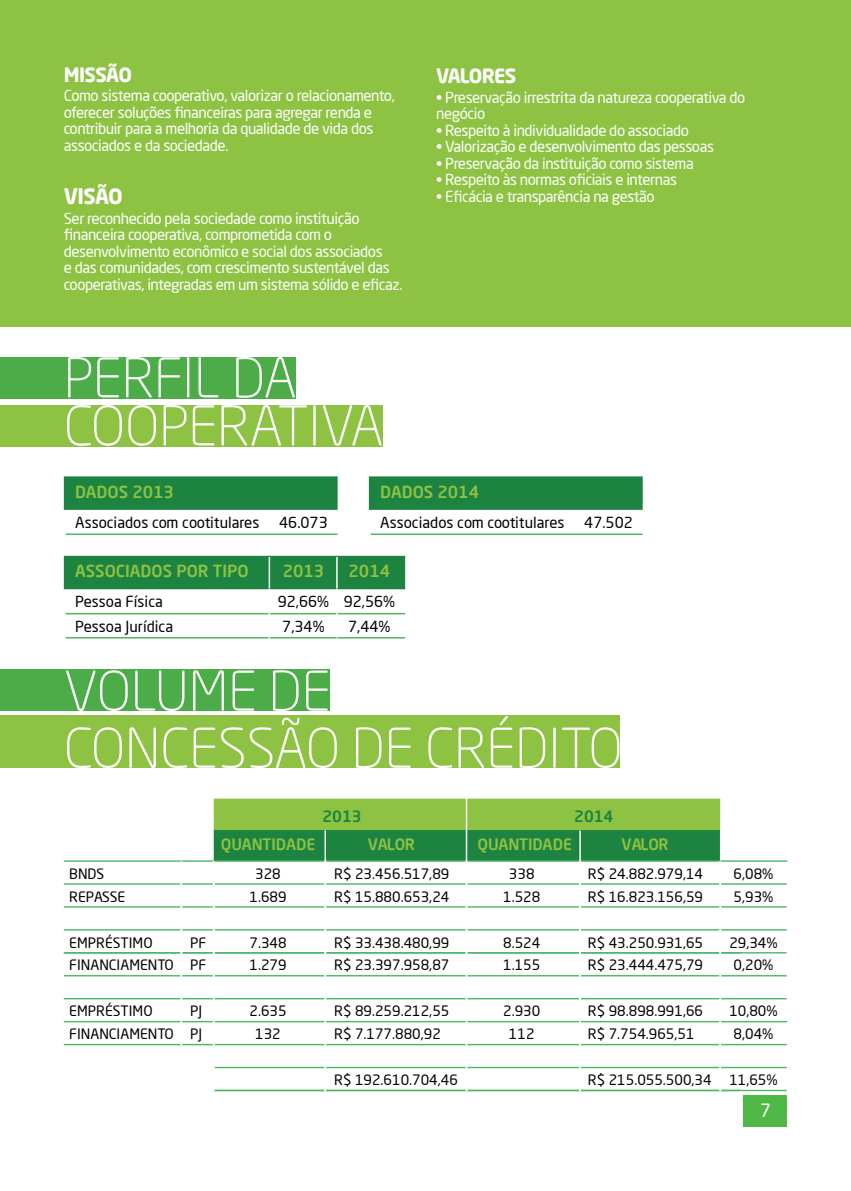
<style>
.page{position:relative;width:851px;height:1191px;background:#fff}
.page>*{position:absolute;margin:0;border:0;box-sizing:border-box;transform-origin:0 0}
.t1{font:300 54px/57px "Neo Sans Pro";color:#fff}
.t2{font:700 21px "Neo Sans Pro";letter-spacing:-.03em;color:#fff}
.t3{font:700 19.5px "Neo Sans Pro";letter-spacing:-.03em;color:#fff}
.t4{font:18px "Neo Sans Pro";color:#fff}
.t5{font:500 16.5px "Neo Sans Pro";color:#8dc242}
.t6{font:500 15.45px "Neo Sans Pro";color:#8dc242}
.t7{font:500 15.45px "Neo Sans Pro";color:#1c8341}
.t8{font:15px/16.5px "Neo Sans Pro";letter-spacing:-.03em;color:#fff}
.t9{font:15px "Neo Sans Pro";color:#000}
.t10{font:14.1px/22.8px "Neo Sans Pro";color:#000}
</style>
<div class="page">
<div style="left:743px;top:1095px;width:44px;height:32px;background:#4fb847"></div>
<div style="left:0;top:715px;width:619px;height:52px;background:#8dc242"></div>
<div style="left:0;top:405px;width:382px;height:41px;background:#8dc242"></div>
<div style="left:0;top:669px;width:329px;height:41px;background:#4bac48"></div>
<div style="left:0;top:357px;width:295px;height:42px;background:#4bac48"></div>
<div style="left:0;top:0;width:850px;height:326px;background:#8dc242"></div>
<div style="left:64px;top:476px;width:273px;height:34px;background:#1c8341"></div>
<svg style="left:66px;top:533px;width:271px;height:2px"></svg>
<div style="left:369px;top:476px;width:273px;height:34px;background:#1c8341"></div>
<svg style="left:370px;top:533px;width:272px;height:2px"></svg>
<svg style="left:64px;top:556px;width:341px;height:82px"></svg>
<svg style="left:64px;top:798px;width:723px;height:293px"></svg>
<hr style="left:324px;top:830px;width:2px;height:42px;background:#fff">
<h3 class="t3" style="left:64px;top:62px;width:70px">MISSÃO</h3>
<p class="t8" style="left:64px;top:87px;width:332px">Como sistema cooperativo, valorizar o relacionamento, oferecer soluções financeiras para agregar renda e contribuir para a melhoria da qualidade de vida dos associados e da sociedade.</p>
<h2 class="t2" style="left:64px;top:183px;width:60px">VISÃO</h2>
<p class="t8" style="left:64px;top:210px;width:340px">Ser reconhecido pela sociedade como instituição financeira cooperativa, comprometida com o desenvolvimento econômico e social dos associados<br>e das comunidades, com crescimento sustentável das cooperativas, integradas em um sistema sólido e eficaz.</p>
<h1 class="t1" style="left:64px;top:353px;width:321px;line-height:48px">PERFIL DA<br>COOPERATIVA</h1>
<h3 class="t3" style="left:436px;top:63px;width:80px">VALORES</h3>
<p class="t8" style="left:436px;top:88px;width:310px">• Preservação irrestrita da natureza cooperativa do negócio</p>
<p class="t8" style="left:436px;top:121px;width:254px">• Respeito à individualidade do associado</p>
<p class="t8" style="left:436px;top:138px;width:279px">• Valorização e desenvolvimento das pessoas</p>
<p class="t8" style="left:436px;top:154px;width:259px">• Preservação da instituição como sistema</p>
<p class="t8" style="left:436px;top:171px;width:242px">• Respeito às normas oficiais e internas</p>
<p class="t8" style="left:436px;top:187px;width:220px">• Eficácia e transparência na gestão</p>
<p class="t5" style="left:75px;top:481px;width:100px">DADOS 2013</p>
<p class="t9" style="left:75px;top:513px;width:186px">Associados com cootitulares</p>
<p class="t9" style="left:279px;top:513px;width:50px">46.073</p>
<p class="t5" style="left:75px;top:561px;width:175px">ASSOCIADOS POR TIPO</p>
<p class="t5" style="left:282px;top:561px;width:43px">2013</p>
<p class="t9" style="left:75px;top:593px;width:89px">Pessoa Física</p>
<p class="t9" style="left:278px;top:593px;width:53px">92,66%</p>
<p class="t5" style="left:380px;top:481px;width:100px">DADOS 2014</p>
<p class="t9" style="left:380px;top:513px;width:186px">Associados com cootitulares</p>
<p class="t9" style="left:584px;top:513px;width:50px">47.502</p>
<p class="t5" style="left:348px;top:561px;width:43px">2014</p>
<p class="t9" style="left:343px;top:593px;width:53px">92,56%</p>
<p class="t9" style="left:75px;top:617px;width:99px">Pessoa Jurídica</p>
<p class="t9" style="left:282px;top:617px;width:44px">7,34%</p>
<p class="t9" style="left:348px;top:617px;width:44px">7,44%</p>
<h1 class="t1" style="left:64px;top:661px;width:560px">VOLUME DE<br>CONCESSÃO DE CRÉDITO</h1>
<p class="t10" style="left:69px;top:862px;width:58px">BNDS<br>REPASSE</p>
<p class="t10" style="left:69px;top:930px;width:106px">EMPRÉSTIMO<br>FINANCIAMENTO</p>
<p class="t10" style="left:69px;top:999px;width:106px">EMPRÉSTIMO<br>FINANCIAMENTO</p>
<p class="t10" style="left:190px;top:930px;width:18px">PF<br>PF</p>
<p class="t10" style="left:190px;top:999px;width:13px">PJ<br>PJ</p>
<p class="t6" style="left:221px;top:834px;width:96px">QUANTIDADE</p>
<p class="t10" style="left:249px;top:862px;width:39px;text-align:center">328<br>1.689</p>
<p class="t10" style="left:249px;top:930px;width:39px">7.348<br>1.279</p>
<p class="t10" style="left:249px;top:999px;width:39px;text-align:center">2.635<br>132</p>
<p class="t7" style="left:322px;top:806px;width:41px">2013</p>
<p class="t7" style="left:574px;top:806px;width:41px">2014</p>
<p class="t6" style="left:368px;top:834px;width:49px">VALOR</p>
<p class="t6" style="left:477px;top:834px;width:96px">QUANTIDADE</p>
<p class="t6" style="left:621px;top:834px;width:49px">VALOR</p>
<p class="t10" style="left:503px;top:862px;width:39px;text-align:center">338<br>1.528</p>
<p class="t10" style="left:503px;top:930px;width:39px">8.524<br>1.155</p>
<p class="t10" style="left:503px;top:999px;width:39px;text-align:center">2.930<br>112</p>
<p class="t10" style="left:334px;top:862px;width:117px">R$ 23.456.517,89<br>R$ 15.880.653,24</p>
<p class="t10" style="left:334px;top:930px;width:117px">R$ 33.438.480,99<br>R$ 23.397.958,87</p>
<p class="t10" style="left:334px;top:999px;width:117px">R$ 89.259.212,55<br>R$ 7.177.880,92</p>
<p class="t10" style="left:334px;top:1067px;width:125px">R$ 192.610.704,46</p>
<p class="t10" style="left:587px;top:862px;width:117px">R$ 24.882.979,14<br>R$ 16.823.156,59</p>
<p class="t10" style="left:587px;top:930px;width:117px">R$ 43.250.931,65<br>R$ 23.444.475,79</p>
<p class="t10" style="left:587px;top:999px;width:117px">R$ 98.898.991,66<br>R$ 7.754.965,51</p>
<p class="t10" style="left:587px;top:1067px;width:125px">R$ 215.055.500,34</p>
<p class="t10" style="left:733px;top:862px;width:41px">6,08%<br>5,93%</p>
<p class="t10" style="left:729px;top:930px;width:50px;text-align:center">29,34%<br>0,20%</p>
<p class="t10" style="left:729px;top:999px;width:50px;text-align:center">10,80%<br>8,04%</p>
<p class="t10" style="left:729px;top:1067px;width:50px">11,65%</p>
<p class="t4" style="left:759px;top:1099px;width:12px">7</p>
</div>
